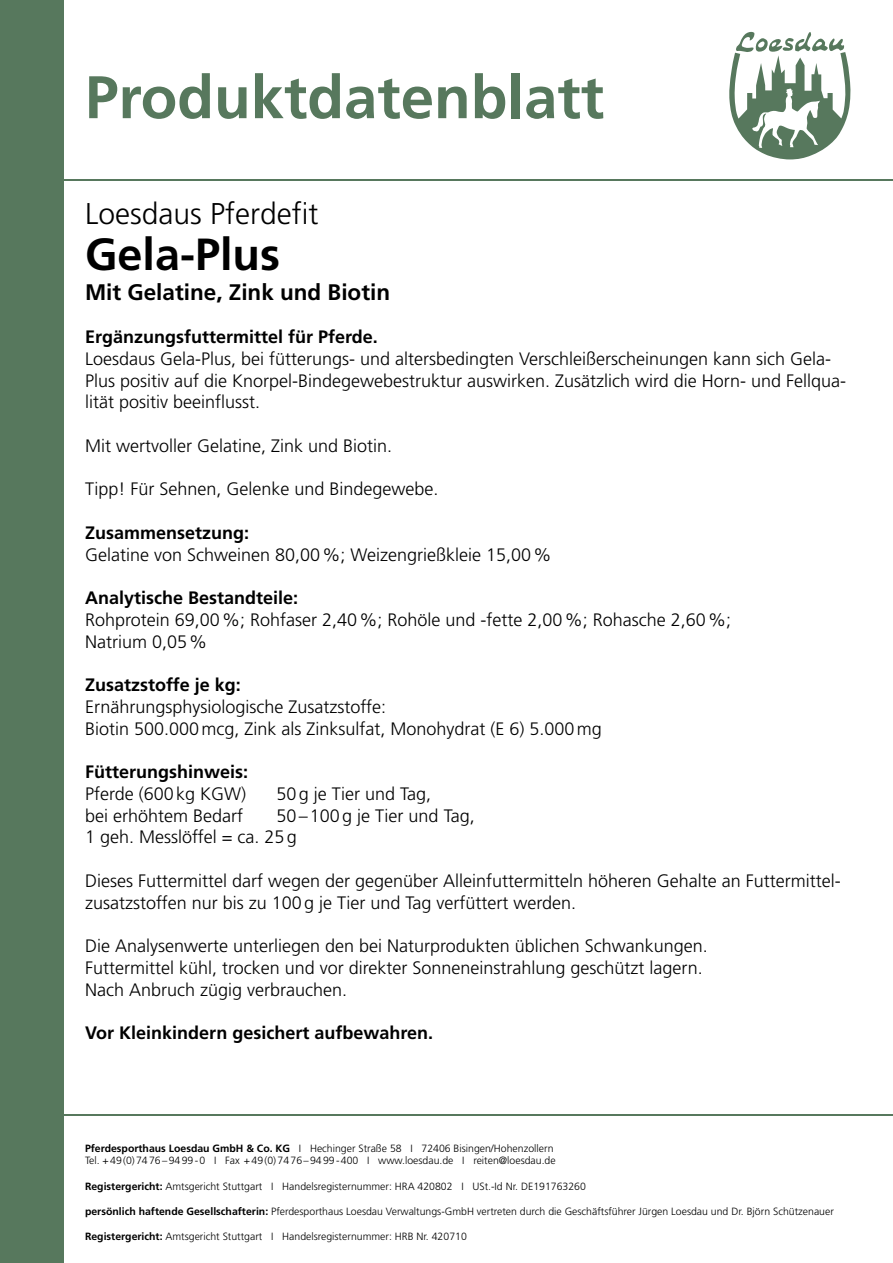
<style>
.page{position:relative;width:893px;height:1263px;background:#fff}
.page>*{position:absolute;margin:0;border:0;box-sizing:border-box;transform-origin:0 0}
.t1{font:700 60px "Frutiger LT Std";color:#57785d}
.t2{font:700 45px "Frutiger LT Std";color:#000}
.t3{font:300 30px "Frutiger LT Std";color:#000}
.t4{font:700 22.5px "Frutiger LT Std";color:#000}
.t5{font:300 18px/21.8px "Frutiger LT Std";color:#000}
.t6{font:700 18px "Frutiger LT Std";color:#000}
.t7{font:300 10.5px/12.6px "Frutiger LT Std";color:#000}
.s1{font-weight:700}
</style>
<div class="page">
<svg style="left:729px;top:31px;width:122px;height:128px"></svg>
<hr style="left:0;top:180px;width:893px;height:1px;background:#57785d">
<hr style="left:0;top:1114px;width:893px;height:1px;background:#57785d">
<div style="left:0;top:0;width:64px;height:1263px;background:#57785d"></div>
<h1 class="t1" style="left:85px;top:62px;width:521px">Produktdatenblatt</h1>
<h3 class="t3" style="left:85px;top:197px;width:235px">Loesdaus Pferdefit</h3>
<h2 class="t2" style="left:85px;top:227px;width:197px">Gela-Plus</h2>
<p class="t4" style="left:85px;top:278px;width:307px">Mit Gelatine, Zink und Biotin</p>
<p class="t6" style="left:85px;top:326px;width:294px">Ergänzungsfuttermittel für Pferde.</p>
<p class="t5" style="left:85px;top:348px;width:763px">Loesdaus Gela-Plus, bei fütterungs- und altersbedingten Verschleißerscheinungen kann sich Gela-<br>Plus positiv auf die Knorpel-Bindegewebestruktur auswirken. Zusätzlich wird die Horn- und Fellqua&shy;lität positiv beeinflusst.</p>
<p class="t5" style="left:85px;top:435px;width:309px">Mit wertvoller Gelatine, Zink und Biotin.</p>
<p class="t5" style="left:85px;top:478px;width:355px">Tipp! Für Sehnen, Gelenke und Bindegewebe.</p>
<p class="t6" style="left:85px;top:522px;width:166px">Zusammensetzung:</p>
<p class="t5" style="left:85px;top:544px;width:468px">Gelatine von Schweinen 80,00%; Weizengrießkleie 15,00%</p>
<p class="t6" style="left:85px;top:587px;width:215px">Analytische Bestandteile:</p>
<p class="t5" style="left:85px;top:609px;width:647px">Rohprotein 69,00%; Rohfaser 2,40%; Rohöle und -fette 2,00%; Rohasche 2,60%;<br>Natrium 0,05%</p>
<p class="t6" style="left:85px;top:674px;width:157px">Zusatzstoffe je kg:</p>
<p class="t5" style="left:85px;top:696px;width:518px">Ernährungsphysiologische Zusatzstoffe:<br>Biotin 500.000mcg, Zink als Zinksulfat, Monohydrat (E 6) 5.000mg</p>
<p class="t6" style="left:85px;top:761px;width:165px">Fütterungshinweis:</p>
<p class="t5" style="left:85px;top:783px;width:162px">Pferde (600kg KGW)</p>
<p class="t5" style="left:276px;top:783px;width:156px">50g je Tier und Tag,</p>
<p class="t5" style="left:85px;top:805px;width:160px">bei erhöhtem Bedarf</p>
<p class="t5" style="left:85px;top:805px;width:391px;text-indent:191px">50–100g je Tier und Tag,<br>1 geh. Messlöffel = ca. 25g</p>
<p class="t5" style="left:85px;top:870px;width:757px">Dieses Futtermittel darf wegen der gegenüber Alleinfuttermitteln höheren Gehalte an Futtermittel&shy;zusatzstoffen nur bis zu 100g je Tier und Tag verfüttert werden.</p>
<p class="t5" style="left:85px;top:935px;width:624px">Die Analysenwerte unterliegen den bei Naturprodukten üblichen Schwankungen.<br>Futtermittel kühl, trocken und vor direkter Sonneneinstrahlung geschützt lagern.<br>Nach Anbruch zügig verbrauchen.</p>
<p class="t6" style="left:85px;top:1022px;width:350px">Vor Kleinkindern gesichert aufbewahren.</p>
<p class="t7" style="left:85px;top:1142px;width:472px"><span class="s1">Pferdesporthaus Loesdau GmbH &amp; Co. KG</span> I Hechinger Straße 58 I 72406 Bisingen/Hohenzollern<br>Tel. +49(0)7476–9499-0 I Fax +49(0)7476–9499-400 I www.loesdau.de I reiten@loesdau.de</p>
<p class="t7" style="left:85px;top:1180px;width:502px"><span class="s1">Registergericht:</span> Amtsgericht Stuttgart I Handelsregisternummer: HRA 420802 I USt.-Id Nr. DE191763260</p>
<p class="t7" style="left:85px;top:1205px;width:750px"><span class="s1">persönlich haftende Gesellschafterin:</span> Pferdesporthaus Loesdau Verwaltungs-GmbH vertreten durch die Geschäftsführer Jürgen Loesdau und Dr. Björn Schützenauer</p>
<p class="t7" style="left:85px;top:1230px;width:383px"><span class="s1">Registergericht:</span> Amtsgericht Stuttgart I Handelsregisternummer: HRB Nr. 420710</p>
</div>
